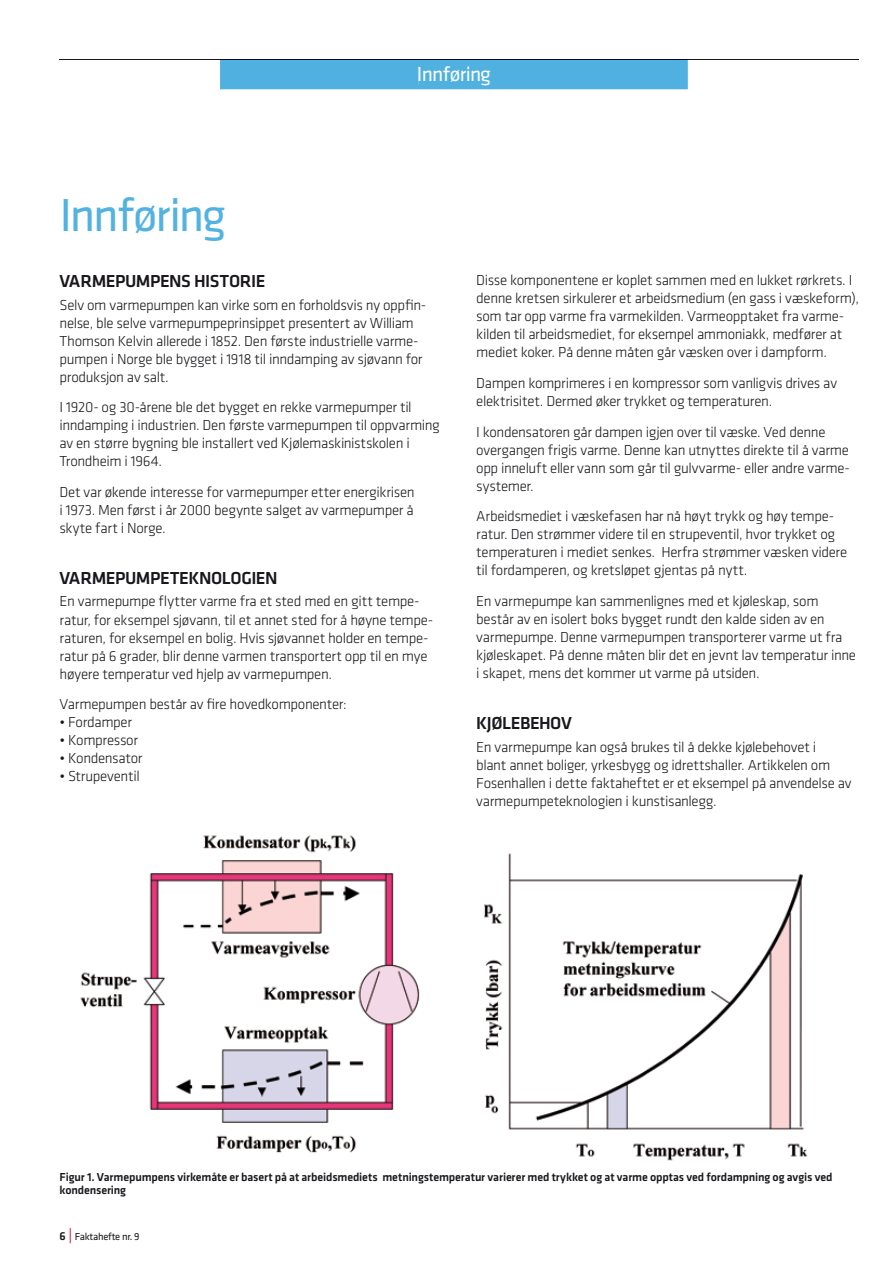
<style>
.page{position:relative;width:893px;height:1263px;background:#fff}
.page>*{position:absolute;margin:0;border:0;box-sizing:border-box;transform-origin:0 0}
.t1{font:48px "Klavika";letter-spacing:-.04em;color:#52b2e1}
.t2{font:21px "Klavika";letter-spacing:-.035em;color:#fff}
.t3{font:500 18px "Klavika";letter-spacing:-.03em;color:#1a171c}
.t4{font:300 15px/18px "Klavika";letter-spacing:-.02em;color:#1a171c}
.t5{font:500 12px/13.2px "Klavika";letter-spacing:-.01em;color:#1a171c}
.t6{font:10.5px "Klavika";letter-spacing:-.025em;color:#1a171c}
.s1{font-weight:500;font-size:12px}
.s2{font-size:15px;color:#d4011d}
</style>
<div class="page">
<img style="left:80px;top:835px;width:728px;height:326px">
<hr style="left:60px;top:59px;width:799px;height:1px;background:#1a171c">
<div style="left:220px;top:61px;width:468px;height:28px;background:#50b1e0"></div>
<hr style="left:220px;top:60px;width:468px;height:1px;background:#000a1d">
<div style="left:419px;top:66px;width:71px;height:19px;background:#50b1e0"></div>
<h1 class="t1" style="left:60px;top:184px;width:168px">Innføring</h1>
<h2 class="t2" style="left:417px;top:60px;width:75px">Innføring</h2>
<p class="t3" style="left:60px;top:269px;width:207px">VARMEPUMPENS HISTORIE</p>
<p class="t4" style="left:60px;top:295px;width:368px">Selv om varmepumpen kan virke som en forholdsvis ny oppfin&shy;nelse, ble selve varmepumpeprinsippet presentert av William Thomson Kelvin allerede i 1852. Den første industrielle varme&shy;pumpen i Norge ble bygget i 1918 til inndamping av sjøvann for produksjon av salt.</p>
<p class="t4" style="left:60px;top:398px;width:382px">I 1920- og 30-årene ble det bygget en rekke varmepumper til inndamping i industrien. Den første varmepumpen til oppvarming av en større bygning ble installert ved Kjølemaskinistskolen i Trondheim i 1964.</p>
<p class="t4" style="left:60px;top:483px;width:357px;text-align:justify">Det var økende interesse for varmepumper etter energikrisen i 1973. Men først i år 2000 begynte salget av varmepumper å skyte fart i Norge.</p>
<p class="t3" style="left:60px;top:566px;width:219px">VARMEPUMPETEKNOLOGIEN</p>
<p class="t4" style="left:60px;top:592px;width:375px">En varmepumpe flytter varme fra et sted med en gitt tempe&shy;ratur, for eksempel sjøvann, til et annet sted for å høyne tempe&shy;raturen, for eksempel en bolig. Hvis sjøvannet holder en tempe&shy;ratur på 6 grader, blir denne varmen transportert opp til en mye høyere temperatur ved hjelp av varmepumpen.</p>
<p class="t4" style="left:60px;top:695px;width:289px">Varmepumpen består av fire hovedkomponenter:</p>
<p class="t4" style="left:60px;top:713px;width:74px">• Fordamper</p>
<p class="t4" style="left:60px;top:731px;width:80px">• Kompressor</p>
<p class="t4" style="left:60px;top:749px;width:85px">• Kondensator</p>
<p class="t4" style="left:60px;top:767px;width:82px">• Strupeventil</p>
<p class="t4" style="left:476px;top:271px;width:384px">Disse komponentene er koplet sammen med en lukket rørkrets. I denne kretsen sirkulerer et arbeidsmedium (en gass i væskeform), som tar opp varme fra varmekilden. Varmeopptaket fra varme&shy;kilden til arbeidsmediet, for eksempel ammoniakk, medfører at mediet koker. På denne måten går væsken over i dampform.</p>
<p class="t4" style="left:476px;top:374px;width:362px">Dampen komprimeres i en kompressor som vanligvis drives av elektrisitet. Dermed øker trykket og temperaturen.</p>
<p class="t4" style="left:476px;top:422px;width:375px">I kondensatoren går dampen igjen over til væske. Ved denne overgangen frigis varme. Denne kan utnyttes direkte til å varme opp inneluft eller vann som går til gulvvarme- eller andre varme&shy;systemer.</p>
<p class="t4" style="left:476px;top:507px;width:372px">Arbeidsmediet i væskefasen har nå høyt trykk og høy tempe&shy;ratur. Den strømmer videre til en strupeventil, hvor trykket og temperaturen i mediet senkes. Herfra strømmer væsken videre til fordamperen, og kretsløpet gjentas på nytt.</p>
<p class="t4" style="left:476px;top:592px;width:381px">En varmepumpe kan sammenlignes med et kjøleskap, som består av en isolert boks bygget rundt den kalde siden av en varmepumpe. Denne varmepumpen transporterer varme ut fra kjøleskapet. På denne måten blir det en jevnt lav temperatur inne i skapet, mens det kommer ut varme på utsiden.</p>
<p class="t3" style="left:476px;top:711px;width:97px">KJØLEBEHOV</p>
<p class="t4" style="left:476px;top:737px;width:377px">En varmepumpe kan også brukes til å dekke kjølebehovet i<br>blant annet boliger, yrkesbygg og idrettshaller. Artikkelen om Fosenhallen i dette faktaheftet er et eksempel på anvendelse av varmepumpeteknologien i kunstisanlegg.</p>
<p class="t5" style="left:60px;top:1170px;width:774px">Figur 1. Varmepumpens virkemåte er basert på at arbeidsmediets metningstemperatur varierer med trykket og at varme opptas ved fordampning og avgis ved kondensering</p>
<p class="t6" style="left:60px;top:1230px;width:82px"><span class="s1">6</span> <span class="s2">|</span> Faktahefte nr. 9</p>
</div>
